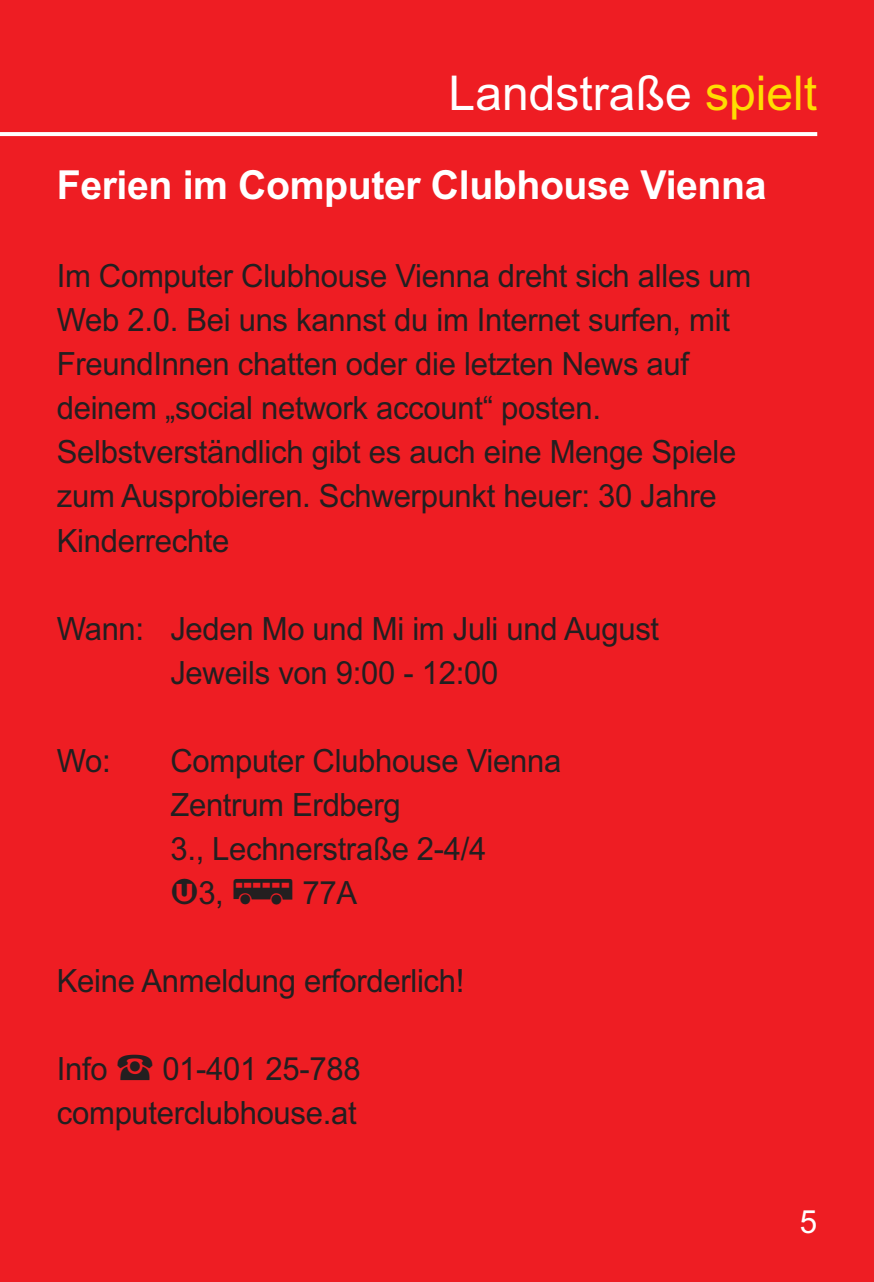
<style>
.page{position:relative;width:874px;height:1282px;background:#fff}
.page>*{position:absolute;margin:0;border:0;box-sizing:border-box;transform-origin:0 0}
.t1{font:48px "Arial";color:#fff}
.t2{font:700 40px "Arial";letter-spacing:-.01em;color:#fff}
.t3{font:32px/44px "Arial";letter-spacing:-.01em;color:#231f20}
.t4{font:32px "Arial";color:#fff}
.s1{color:#ffdd01}
.s2{font-family:"Wien Xtra PICTO"}
</style>
<div class="page">
<div style="left:0;top:0;width:873px;height:1281px;background:#ee1d23"></div>
<svg style="left:0;top:132px;width:816px;height:4px;fill:#fff"></svg>
<h1 class="t1" style="left:448px;top:65px;width:370px">Landstraße <span class="s1">spielt</span></h1>
<p class="t2" style="left:57px;top:162px;width:711px">Ferien im Computer Clubhouse Vienna</p>
<p class="t3" style="left:57px;top:254px;width:695px">Im Computer Clubhouse Vienna dreht sich alles um Web 2.0. Bei uns kannst du im Internet surfen, mit FreundInnen chatten oder die letzten News auf deinem „social network account“ posten.<br>Selbstverständlich gibt es auch eine Menge Spiele zum Ausprobieren. Schwerpunkt heuer: 30 Jahre Kinderrechte</p>
<p class="t3" style="left:170px;top:606px;width:490px;text-indent:-113px">Wann: Jeden Mo und Mi im Juli und August<br>Jeweils von 9:00 - 12:00</p>
<p class="t3" style="left:57px;top:738px;width:56px">Wo:</p>
<p class="t3" style="left:170px;top:738px;width:392px">Computer Clubhouse Vienna<br>Zentrum Erdberg<br>3., Lechnerstraße 2-4/4<br><span class="s2">#</span>3, <span class="s2">%</span> 77A</p>
<p class="t3" style="left:57px;top:958px;width:409px">Keine Anmeldung erforderlich!</p>
<p class="t3" style="left:57px;top:1046px;width:305px">Info <span class="s2">&lt;</span> 01-401 25-788 computerclubhouse.at</p>
<p class="t4" style="left:799px;top:1202px;width:19px">5</p>
</div>
